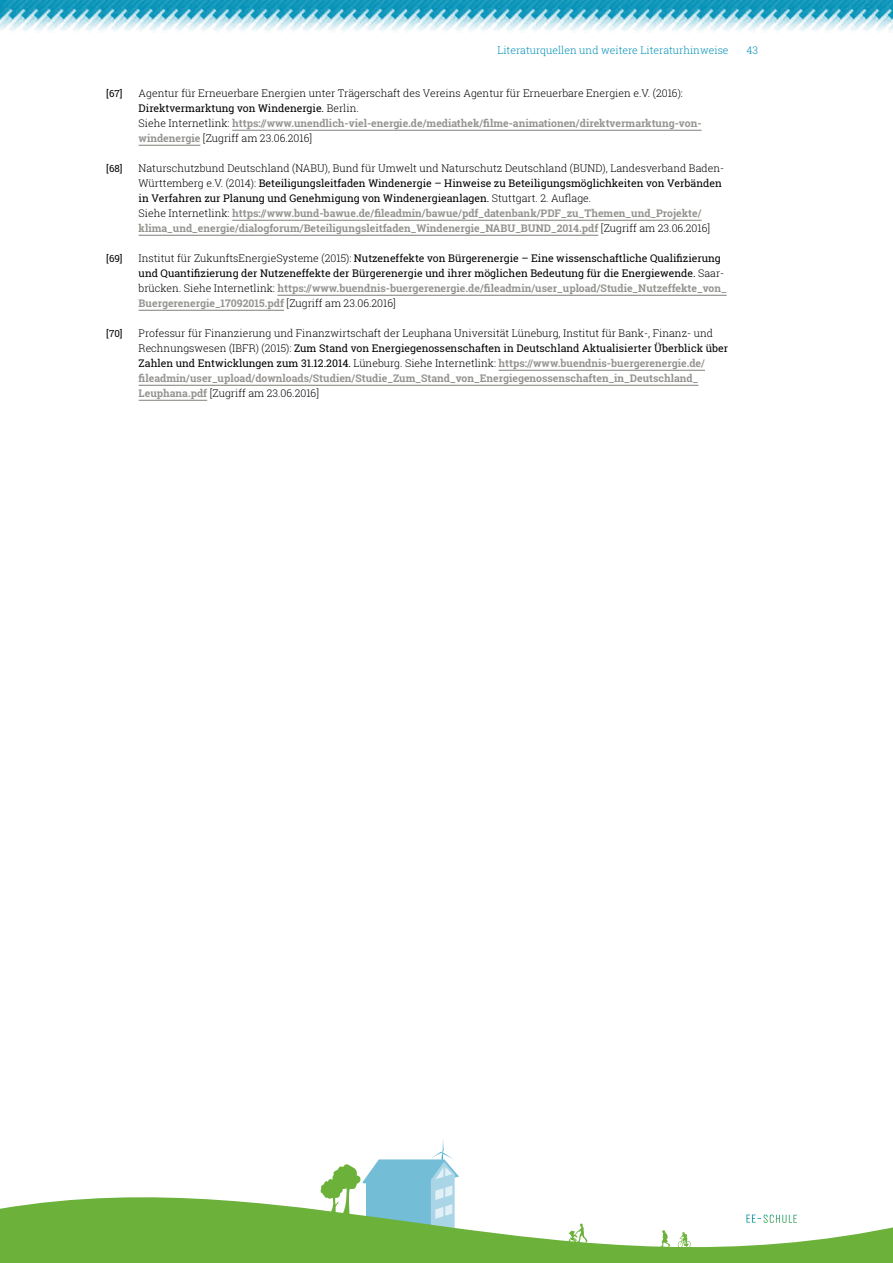
<style>
.page{position:relative;width:893px;height:1263px;background:#fff}
.page>*{position:absolute;margin:0;border:0;box-sizing:border-box;transform-origin:0 0}
.t1{font:300 10.5px/15px "Roboto Slab";color:#000}
.t2{font:10.5px/15px "Roboto Slab";color:#000}
.t3{font:300 10.5px "Roboto Slab";color:#0090b8}
.t4{font:9.75px "Roboto Slab";color:#000}
.s1{font-weight:400}
.s2{font-weight:700;color:#959490}
.s3{font-weight:300}
</style>
<div class="page">
<svg style="left:0;top:1197px;width:893px;height:66px;fill:#6cb13a"></svg>
<svg style="left:678px;top:1232px;width:13px;height:16px"></svg>
<svg style="left:568px;top:1223px;width:20px;height:19px"></svg>
<svg style="left:660px;top:1230px;width:10px;height:17px"></svg>
<svg style="left:746px;top:1214px;width:51px;height:9px"></svg>
<svg style="left:319px;top:1140px;width:141px;height:97px"></svg>
<img style="left:0;top:0;width:893px;height:31px">
<hr style="left:232px;top:130px;width:470px;height:1px;background:#81807a">
<hr style="left:139px;top:145px;width:61px;height:1px;background:#81807a">
<hr style="left:232px;top:220px;width:470px;height:1px;background:#81807a">
<hr style="left:139px;top:235px;width:459px;height:1px;background:#81807a">
<hr style="left:277px;top:295px;width:450px;height:1px;background:#81807a">
<hr style="left:139px;top:310px;width:145px;height:1px;background:#81807a">
<hr style="left:499px;top:370px;width:206px;height:1px;background:#81807a">
<hr style="left:139px;top:385px;width:559px;height:1px;background:#81807a">
<hr style="left:139px;top:400px;width:68px;height:1px;background:#81807a">
<p class="t3" style="left:497px;top:43px;width:233px">Literaturquellen und weitere Literaturhinweise</p>
<p class="t3" style="left:746px;top:43px;width:13px">43</p>
<p class="t4" style="left:106px;top:87px;width:18px">[67]</p>
<p class="t1" style="left:139px;top:86px;width:564px">Agentur für Erneuerbare Energien unter Trägerschaft des Vereins Agentur für Erneuerbare Energien e.V. (2016):<br><span class="s1">Direktvermarktung von Windenergie.</span> Berlin.<br>Siehe Internetlink: <span class="s2">https://www.unendlich-viel-energie.de/mediathek/filme-animationen/direktvermarktung-von&shy;windenergie</span> [Zugriff am 23.06.2016]</p>
<p class="t4" style="left:106px;top:162px;width:18px">[68]</p>
<p class="t1" style="left:139px;top:161px;width:587px">Naturschutzbund Deutschland (NABU), Bund für Umwelt und Naturschutz Deutschland (BUND), Landesverband Baden-Württemberg e.V. (2014): <span class="s1">Beteiligungsleitfaden Windenergie – Hinweise zu Beteiligungsmöglichkeiten von Verbänden in Verfahren zur Planung und Genehmigung von Windenergieanlagen.</span> Stuttgart. 2. Auflage.<br>Siehe Internetlink: <span class="s2">https://www.bund-bawue.de/fileadmin/bawue/pdf_datenbank/PDF_zu_Themen_und_Projekte/ klima_und_energie/dialogforum/Beteiligungsleitfaden_Windenergie_NABU_BUND_2014.pdf</span> [Zugriff am 23.06.2016]</p>
<p class="t4" style="left:106px;top:252px;width:18px">[69]</p>
<p class="t2" style="left:139px;top:251px;width:590px"><span class="s3">Institut für ZukunftsEnergieSysteme (2015):</span> Nutzeneffekte von Bürgerenergie – Eine wissenschaftliche Qualifizierung und Quantifizierung der Nutzeneffekte der Bürgerenergie und ihrer möglichen Bedeutung für die Energiewende. <span class="s3">Saar&shy;brücken. Siehe Internetlink:</span> <span class="s2">https://www.buendnis-buergerenergie.de/fileadmin/user_upload/Studie_Nutzeffekte_von_ Buergerenergie_17092015.pdf</span> <span class="s3">[Zugriff am 23.06.2016]</span></p>
<p class="t4" style="left:106px;top:327px;width:18px">[70]</p>
<p class="t1" style="left:139px;top:326px;width:591px">Professur für Finanzierung und Finanzwirtschaft der Leuphana Universität Lüneburg, Institut für Bank-, Finanz- und Rechnungswesen (IBFR) (2015): <span class="s1">Zum Stand von Energiegenossenschaften in Deutschland Aktualisierter Überblick über Zahlen und Entwicklungen zum 31.12.2014.</span> Lüneburg. Siehe Internetlink: <span class="s2">https://www.buendnis-buergerenergie.de/ fileadmin/user_upload/downloads/Studien/Studie_Zum_Stand_von_Energiegenossenschaften_in_Deutschland_ Leuphana.pdf</span> [Zugriff am 23.06.2016]</p>
</div>
